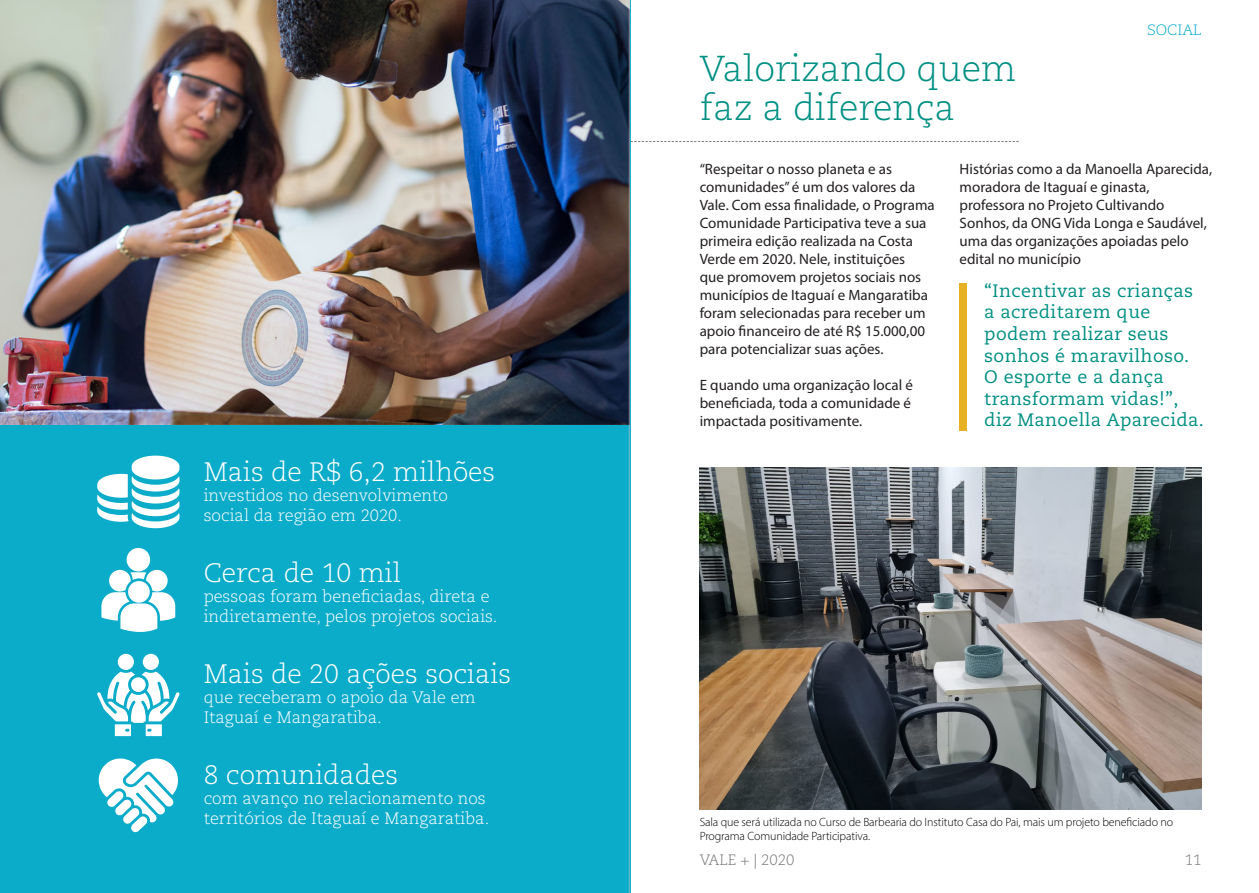
<style>
.page{position:relative;width:1259px;height:893px;background:#fff}
.page>*{position:absolute;margin:0;border:0;box-sizing:border-box;transform-origin:0 0}
.t1{font:300 36px/39px "Caecilia LT Std";color:#008f83}
.Título{font:300 26.7px "Caecilia LT Std";color:#fff}
.t2{font:18px/21.6px "Caecilia LT Std";letter-spacing:.02em;color:#008f83}
.Título-2{font:300 16.5px/19.8px "Caecilia LT Std";color:#fff}
.Texto_corrido{font:15px/18px "Myriad Pro";color:#231f20}
.t3{font:300 15px "Caecilia LT Std";color:#76787b}
.t4{font:300 15px "Caecilia LT Std";color:#0babca}
.t5{font:300 12px/14.4px "Myriad Pro";letter-spacing:-.01em;color:#000}
</style>
<div class="page">
<div style="left:0;top:0;width:630px;height:893px;background:#0babca"></div>
<svg style="left:97px;top:456px;width:82px;height:72px"></svg>
<svg style="left:101px;top:548px;width:74px;height:84px"></svg>
<svg style="left:97px;top:654px;width:83px;height:82px"></svg>
<img style="left:0;top:0;width:629px;height:424px">
<svg style="left:98px;top:758px;width:80px;height:74px"></svg>
<svg style="left:630px;top:141px;width:388px;height:1px"></svg>
<img style="left:699px;top:467px;width:502px;height:342px">
<div style="left:959px;top:283px;width:8px;height:147px;background:#e8b125"></div>
<hr style="left:629px;top:0;width:1px;height:893px;background:#c5c6c8">
<p class="Título" style="left:204px;top:457px;width:293px">Mais de R$ 6,2 milhões</p>
<p class="Título-2" style="left:204px;top:486px;width:246px">investidos no desenvolvimento social da região em 2020.</p>
<p class="Título" style="left:204px;top:558px;width:199px">Cerca de 10 mil</p>
<p class="Título-2" style="left:204px;top:587px;width:295px">pessoas foram beneficiadas, direta e indiretamente, pelos projetos sociais.</p>
<p class="Título" style="left:204px;top:659px;width:309px">Mais de 20 ações sociais</p>
<p class="Título-2" style="left:204px;top:688px;width:273px">que receberam o apoio da Vale em<br>Itaguaí e Mangaratiba.</p>
<p class="Título" style="left:204px;top:760px;width:196px">8 comunidades</p>
<p class="Título-2" style="left:204px;top:789px;width:287px">com avanço no relacionamento nos territórios de Itaguaí e Mangaratiba.</p>
<p class="t4" style="left:1147px;top:21px;width:56px">SOCIAL</p>
<p class="t1" style="left:699px;top:50px;width:318px">Valorizando quem faz a diferença</p>
<p class="Texto_corrido" style="left:699px;top:160px;width:236px">“Respeitar o nosso planeta e as comunidades” é um dos valores da Vale. Com essa finalidade, o Programa Comunidade Participativa teve a sua primeira edição realizada na Costa Verde em 2020. Nele, instituições<br>que promovem projetos sociais nos municípios de Itaguaí e Mangaratiba foram selecionadas para receber um apoio financeiro de até R$ 15.000,00 para potencializar suas ações.</p>
<p class="Texto_corrido" style="left:699px;top:376px;width:215px">E quando uma organização local é beneficiada, toda a comunidade é impactada positivamente.</p>
<p class="Texto_corrido" style="left:959px;top:160px;width:254px">Histórias como a da Manoella Aparecida, moradora de Itaguaí e ginasta, professora no Projeto Cultivando<br>Sonhos, da ONG Vida Longa e Saudável, uma das organizações apoiadas pelo edital no município</p>
<p class="t2" style="left:984px;top:280px;width:221px">“Incentivar as crianças a acreditarem que podem realizar seus sonhos é maravilhoso.<br>O esporte e a dança transformam vidas!”, diz Manoella Aparecida.</p>
<p class="t5" style="left:699px;top:814px;width:475px">Sala que será utilizada no Curso de Barbearia do Instituto Casa do Pai, mais um projeto beneficiado no<br>Programa Comunidade Participativa.</p>
<p class="t3" style="left:699px;top:851px;width:96px">VALE + | 2020</p>
<p class="t3" style="left:1185px;top:851px;width:18px">11</p>
</div>
